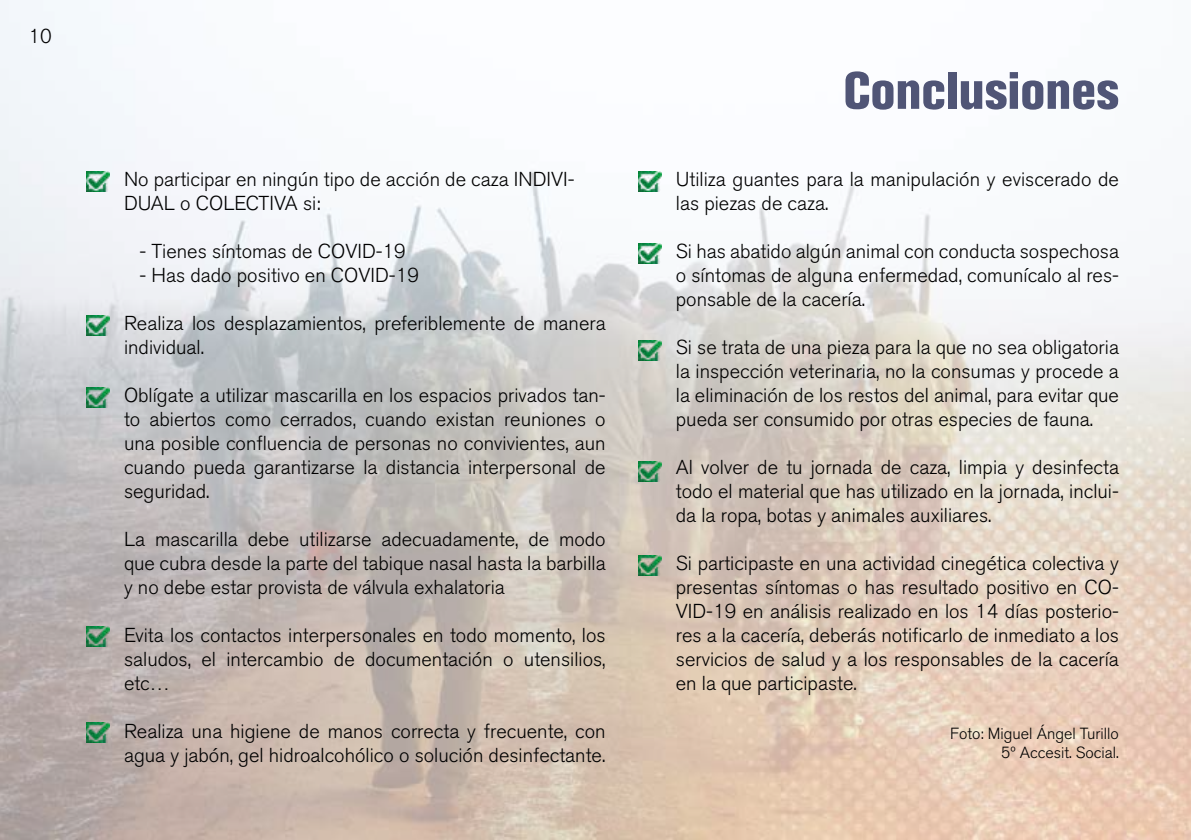
<style>
.page{position:relative;width:1191px;height:840px;background:#fff}
.page>*{position:absolute;margin:0;border:0;box-sizing:border-box;transform-origin:0 0}
.t1{font:800 condensed 52px "Akzidenz Grotesk BQ";color:#505576}
.t2{font:300 20px/24px "Akzidenz Grotesk BQ";color:#000;text-align:justify}
.t3{font:300 16px/19.2px "Akzidenz Grotesk BQ";color:#000;text-align:right}
</style>
<div class="page">
<img style="left:0;top:0;width:1191px;height:839px">
<img style="left:86px;top:171px;width:24px;height:20px">
<img style="left:638px;top:171px;width:23px;height:20px">
<img style="left:638px;top:243px;width:23px;height:20px">
<img style="left:638px;top:340px;width:23px;height:20px">
<img style="left:638px;top:461px;width:23px;height:19px">
<img style="left:638px;top:555px;width:23px;height:20px">
<img style="left:86px;top:315px;width:24px;height:20px">
<img style="left:86px;top:387px;width:24px;height:20px">
<img style="left:86px;top:626px;width:24px;height:20px">
<img style="left:86px;top:722px;width:24px;height:20px">
<p class="t2" style="left:28px;top:24px;width:25px">10</p>
<p class="t2" style="left:124px;top:167px;width:452px">No participar en ningún tipo de acción de caza INDIVI-<br>DUAL o COLECTIVA si:</p>
<p class="t2" style="left:139px;top:239px;width:268px">- Tienes síntomas de COVID-19</p>
<p class="t2" style="left:139px;top:263px;width:281px">- Has dado positivo en COVID-19</p>
<p class="t2" style="left:124px;top:311px;width:483px">Realiza los desplazamientos, preferiblemente de manera individual.</p>
<p class="t2" style="left:124px;top:383px;width:483px">Oblígate a utilizar mascarilla en los espacios privados tan&shy;to abiertos como cerrados, cuando existan reuniones o una posible confluencia de personas no convivientes, aun cuando pueda garantizarse la distancia interpersonal de seguridad.</p>
<p class="t2" style="left:124px;top:527px;width:483px">La mascarilla debe utilizarse adecuadamente, de modo que cubra desde la parte del tabique nasal hasta la barbilla y no debe estar provista de válvula exhalatoria</p>
<p class="t2" style="left:124px;top:623px;width:483px">Evita los contactos interpersonales en todo momento, los saludos, el intercambio de documentación o utensilios, etc…</p>
<p class="t2" style="left:124px;top:719px;width:483px">Realiza una higiene de manos correcta y frecuente, con agua y jabón, gel hidroalcohólico o solución desinfectante.</p>
<h1 class="t1" style="left:843px;top:61px;width:277px">Conclusiones</h1>
<p class="t2" style="left:676px;top:167px;width:444px">Utiliza guantes para la manipulación y eviscerado de las piezas de caza.</p>
<p class="t2" style="left:676px;top:239px;width:445px">Si has abatido algún animal con conducta sospechosa o síntomas de alguna enfermedad, comunícalo al res&shy;ponsable de la cacería.</p>
<p class="t2" style="left:676px;top:335px;width:445px">Si se trata de una pieza para la que no sea obligatoria la inspección veterinaria, no la consumas y procede a la eliminación de los restos del animal, para evitar que pueda ser consumido por otras especies de fauna.</p>
<p class="t2" style="left:676px;top:455px;width:445px">Al volver de tu jornada de caza, limpia y desinfecta todo el material que has utilizado en la jornada, inclui&shy;da la ropa, botas y animales auxiliares.</p>
<p class="t2" style="left:676px;top:551px;width:444px">Si participaste en una actividad cinegética colectiva y presentas síntomas o has resultado positivo en CO-VID-19 en análisis realizado en los 14 días posterio&shy;res a la cacería, deberás notificarlo de inmediato a los servicios de salud y a los responsables de la cacería en la que participaste.</p>
<p class="t3" style="left:950px;top:723px;width:170px">Foto: Miguel Ángel Turillo<br>5º Accesit. Social.</p>
</div>
